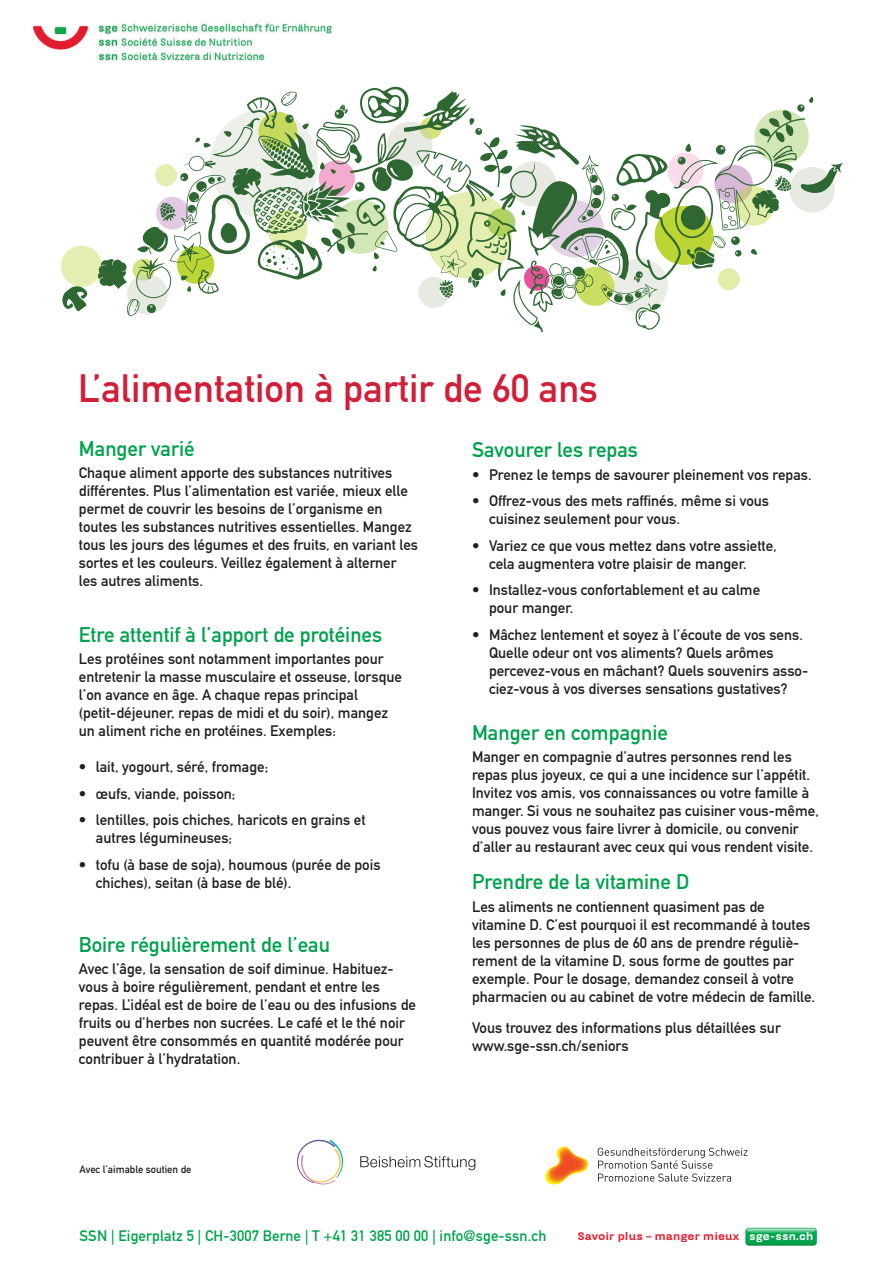
<style>
.page{position:relative;width:893px;height:1263px;background:#fff}
.page>*{position:absolute;margin:0;border:0;box-sizing:border-box;transform-origin:0 0}
.t1{font:39px "DIN Mittelschrift Std";color:#d11e39}
.t2{font:21px "DIN Mittelschrift Std";color:#00a24e}
.t3{font:15px/18px "DIN Mittelschrift Std";color:#231f20}
.t4{font:15px "DIN Mittelschrift Std";letter-spacing:.01em;color:#00a24e}
.t5{font:900 10.65px "Hydra Text";letter-spacing:.01em;color:#e41d2f}
.t6{font:10.5px "DIN Mittelschrift Std";color:#231f20}
.s1{color:#fff}
</style>
<div class="page">
<svg style="left:745px;top:1228px;width:72px;height:17px"></svg>
<img style="left:32px;top:22px;width:300px;height:40px">
<img style="left:545px;top:1146px;width:44px;height:39px">
<svg style="left:598px;top:1148px;width:149px;height:33px"></svg>
<svg style="left:360px;top:1156px;width:115px;height:14px"></svg>
<svg style="left:297px;top:1139px;width:46px;height:46px"></svg>
<div style="left:789px;top:167px;width:46px;height:45px;background:#e7eae3;border-radius:50%"></div>
<div style="left:61px;top:246px;width:41px;height:41px;background:#e4eeb0;border-radius:50%"></div>
<svg style="left:364px;top:86px;width:89px;height:6px"></svg>
<svg style="left:127px;top:92px;width:687px;height:240px"></svg>
<svg style="left:62px;top:285px;width:25px;height:27px"></svg>
<svg style="left:97px;top:259px;width:30px;height:30px"></svg>
<svg style="left:801px;top:163px;width:42px;height:31px"></svg>
<h1 class="t1" style="left:78px;top:365px;width:521px">L’alimentation à partir de 60 ans</h1>
<h2 class="t2" style="left:79px;top:436px;width:117px">Manger varié</h2>
<p class="t3" style="left:79px;top:464px;width:341px">Chaque aliment apporte des substances nutritives différentes. Plus l’alimentation est variée, mieux elle permet de couvrir les besoins de l’organisme en toutes les substances nutritives essentielles. Mangez tous les jours des légumes et des fruits, en variant les sortes et les couleurs. Veillez également à alterner les autres aliments.</p>
<h2 class="t2" style="left:79px;top:622px;width:305px">Etre attentif à l’apport de protéines</h2>
<p class="t3" style="left:79px;top:650px;width:325px">Les protéines sont notamment importantes pour entretenir la masse musculaire et osseuse, lorsque l’on avance en âge. A chaque repas principal (petit-déjeuner, repas de midi et du soir), mangez un aliment riche en protéines. Exemples:</p>
<p class="t3" style="left:79px;top:758px;width:191px">• lait, yogourt, séré, fromage;</p>
<p class="t3" style="left:79px;top:784px;width:158px">• œufs, viande, poisson;</p>
<p class="t3" style="left:96px;top:811px;width:271px;text-indent:-17px">• lentilles, pois chiches, haricots en grains et autres légumineuses;</p>
<p class="t3" style="left:96px;top:855px;width:286px;text-indent:-17px">• tofu (à base de soja), houmous (purée de pois chiches), seitan (à base de blé).</p>
<h2 class="t2" style="left:79px;top:932px;width:253px">Boire régulièrement de l’eau</h2>
<p class="t3" style="left:79px;top:960px;width:339px">Avec l’âge, la sensation de soif diminue. Habituez&shy;vous à boire régulièrement, pendant et entre les repas. L’idéal est de boire de l’eau ou des infusions de fruits ou d’herbes non sucrées. Le café et le thé noir peuvent être consommés en quantité modérée pour contribuer à l’hydratation.</p>
<p class="t6" style="left:80px;top:1163px;width:113px">Avec l’aimable soutien de</p>
<h2 class="t2" style="left:472px;top:438px;width:167px">Savourer les repas</h2>
<p class="t3" style="left:472px;top:465px;width:341px">• Prenez le temps de savourer pleinement vos repas.</p>
<p class="t3" style="left:489px;top:492px;width:282px;text-indent:-17px">• Offrez-vous des mets raffinés, même si vous cuisinez seulement pour vous.</p>
<p class="t3" style="left:489px;top:536px;width:289px;text-indent:-17px">• Variez ce que vous mettez dans votre assiette, cela augmentera votre plaisir de manger.</p>
<p class="t3" style="left:489px;top:581px;width:273px;text-indent:-17px">• Installez-vous confortablement et au calme pour manger.</p>
<p class="t3" style="left:489px;top:625px;width:321px;text-indent:-17px">• Mâchez lentement et soyez à l’écoute de vos sens.<br>Quelle odeur ont vos aliments? Quels arômes percevez-vous en mâchant? Quels souvenirs asso&shy;ciez-vous à vos diverses sensations gustatives?</p>
<h2 class="t2" style="left:472px;top:720px;width:197px">Manger en compagnie</h2>
<p class="t3" style="left:472px;top:748px;width:348px">Manger en compagnie d’autres personnes rend les repas plus joyeux, ce qui a une incidence sur l’appétit.<br>Invitez vos amis, vos connaissances ou votre famille à manger. Si vous ne souhaitez pas cuisiner vous-même, vous pouvez vous faire livrer à domicile, ou convenir d’aller au restaurant avec ceux qui vous rendent visite.</p>
<h2 class="t2" style="left:472px;top:870px;width:219px">Prendre de la vitamine D</h2>
<p class="t3" style="left:472px;top:897px;width:345px">Les aliments ne contiennent quasiment pas de vitamine D. C’est pourquoi il est recommandé à toutes les personnes de plus de 60 ans de prendre réguliè&shy;rement de la vitamine D, sous forme de gouttes par exemple. Pour le dosage, demandez conseil à votre pharmacien ou au cabinet de votre médecin de famille.</p>
<p class="t3" style="left:472px;top:1019px;width:310px">Vous trouvez des informations plus détaillées sur www.sge-ssn.ch/seniors</p>
<p class="t4" style="left:80px;top:1226px;width:468px">SSN | Eigerplatz 5 | CH-3007 Berne | T +41 31 385 00 00 | info@sge-ssn.ch</p>
<p class="t5" style="left:577px;top:1229px;width:237px">Savoir plus – manger mieux <span class="s1">sge-ssn.ch</span></p>
</div>
